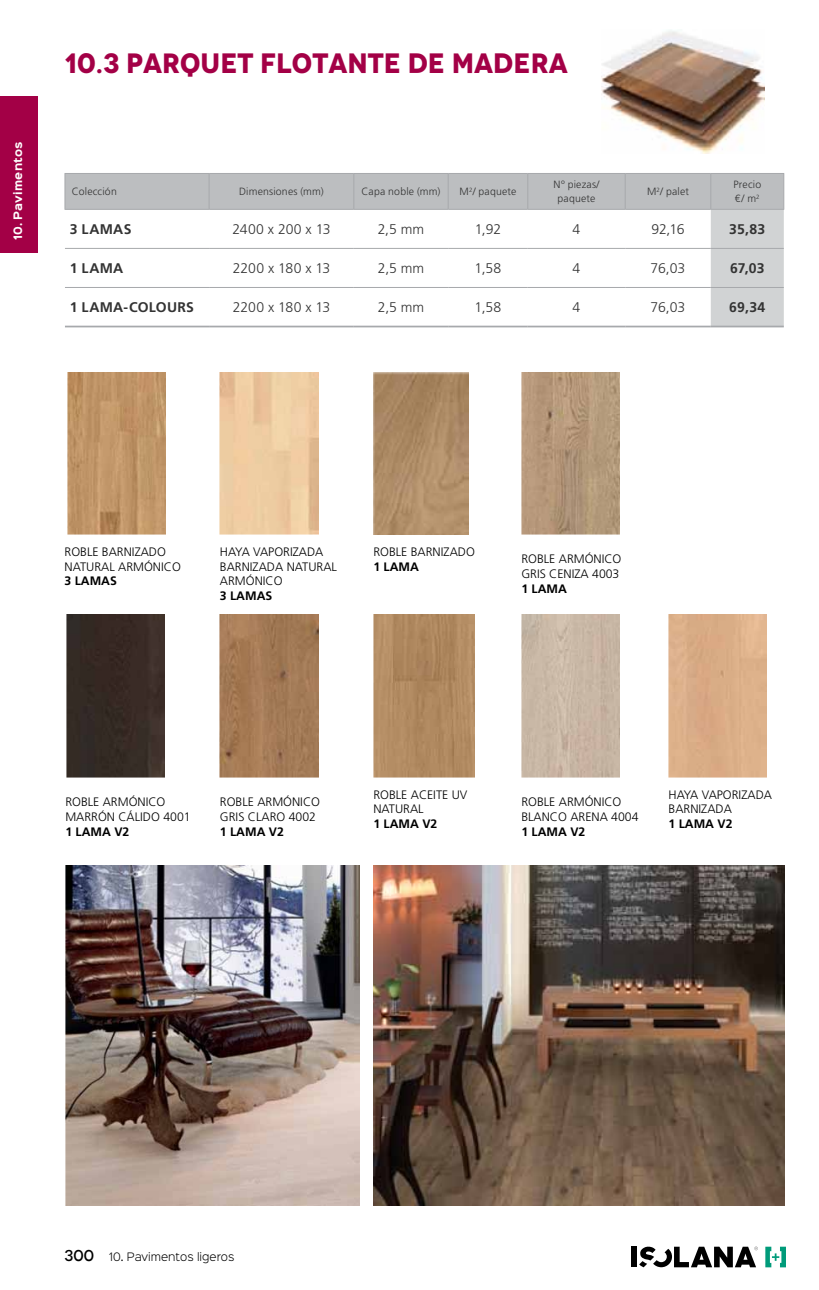
<style>
.page{position:relative;width:819px;height:1290px;background:#fff}
.page>*{position:absolute;margin:0;border:0;box-sizing:border-box;transform-origin:0 0}
.t1{font:700 28px "Novecento";color:#a30046}
.t2{font:300 14px "Frutiger";letter-spacing:-.005em;color:#333}
.t3{font:700 14px "Frutiger";letter-spacing:.02em;color:#333}
.t4{font:300 12.25px/14.7px "Frutiger";color:#000}
.t5{font:700 12.25px "Frutiger";color:#000}
.t6{font:300 10.5px/14px "Frutiger";letter-spacing:.02em;color:#333;text-align:center}
.t7{font:300 10.5px "Sinkin Sans 300";color:#000}
.t8{font:700 10.5px "Sinkin Sans 700";letter-spacing:.02em;color:#fff}
.s1{font-family:"Novecento";font-weight:500;font-size:15.75px}
</style>
<div class="page">
<div style="left:630px;top:1246px;width:6px;height:21px;background:#000"></div>
<svg style="left:639px;top:1246px;width:118px;height:21px"></svg>
<svg style="left:765px;top:1246px;width:21px;height:21px"></svg>
<div style="left:0;top:96px;width:37px;height:157px;background:#a30046"></div>
<img style="left:373px;top:615px;width:101px;height:162px">
<img style="left:521px;top:615px;width:99px;height:162px">
<img style="left:601px;top:30px;width:163px;height:124px">
<img style="left:668px;top:615px;width:98px;height:162px">
<img style="left:521px;top:372px;width:99px;height:163px">
<img style="left:66px;top:865px;width:293px;height:340px">
<img style="left:373px;top:865px;width:411px;height:340px">
<img style="left:220px;top:372px;width:98px;height:163px">
<img style="left:220px;top:615px;width:98px;height:162px">
<img style="left:67px;top:372px;width:99px;height:163px">
<img style="left:66px;top:615px;width:99px;height:162px">
<img style="left:373px;top:372px;width:95px;height:163px">
<svg style="left:65px;top:174px;width:718px;height:152px"></svg>
<hr style="left:64px;top:174px;width:1px;height:35px;background:#a7a9ac">
<hr style="left:209px;top:174px;width:1px;height:35px;background:#a7a9ac">
<hr style="left:64px;top:173px;width:145px;height:1px;background:#a7a9ac">
<hr style="left:209px;top:173px;width:145px;height:1px;background:#a7a9ac">
<hr style="left:354px;top:173px;width:94px;height:1px;background:#a7a9ac">
<hr style="left:353px;top:174px;width:1px;height:35px;background:#a7a9ac">
<hr style="left:447px;top:174px;width:1px;height:35px;background:#a7a9ac">
<hr style="left:448px;top:173px;width:79px;height:1px;background:#a7a9ac">
<hr style="left:527px;top:174px;width:1px;height:35px;background:#a7a9ac">
<hr style="left:527px;top:173px;width:98px;height:1px;background:#a7a9ac">
<hr style="left:624px;top:174px;width:1px;height:35px;background:#a7a9ac">
<hr style="left:625px;top:173px;width:85px;height:1px;background:#a7a9ac">
<hr style="left:710px;top:174px;width:1px;height:35px;background:#a7a9ac">
<hr style="left:710px;top:173px;width:74px;height:1px;background:#a7a9ac">
<hr style="left:783px;top:174px;width:1px;height:35px;background:#a7a9ac">
<hr style="left:65px;top:326px;width:144px;height:1px;background:#a7a9ac">
<hr style="left:209px;top:326px;width:145px;height:1px;background:#a7a9ac">
<hr style="left:448px;top:326px;width:79px;height:1px;background:#a7a9ac">
<hr style="left:354px;top:326px;width:94px;height:1px;background:#a7a9ac">
<hr style="left:527px;top:326px;width:98px;height:1px;background:#a7a9ac">
<hr style="left:625px;top:326px;width:85px;height:1px;background:#a7a9ac">
<hr style="left:710px;top:326px;width:73px;height:1px;background:#a7a9ac">
<hr style="left:64px;top:209px;width:145px;height:1px;background:#a7a9ac">
<hr style="left:209px;top:209px;width:145px;height:1px;background:#a7a9ac">
<hr style="left:354px;top:209px;width:94px;height:1px;background:#a7a9ac">
<hr style="left:448px;top:209px;width:79px;height:1px;background:#a7a9ac">
<hr style="left:527px;top:209px;width:98px;height:1px;background:#a7a9ac">
<hr style="left:625px;top:209px;width:85px;height:1px;background:#a7a9ac">
<hr style="left:710px;top:209px;width:74px;height:1px;background:#a7a9ac">
<hr style="left:65px;top:248px;width:144px;height:1px;background:#a7a9ac">
<hr style="left:209px;top:248px;width:145px;height:1px;background:#a7a9ac">
<hr style="left:354px;top:248px;width:94px;height:1px;background:#a7a9ac">
<hr style="left:448px;top:248px;width:79px;height:1px;background:#a7a9ac">
<hr style="left:527px;top:248px;width:98px;height:1px;background:#a7a9ac">
<hr style="left:625px;top:248px;width:85px;height:1px;background:#a7a9ac">
<hr style="left:710px;top:248px;width:73px;height:1px;background:#a7a9ac">
<hr style="left:65px;top:287px;width:144px;height:1px;background:#a7a9ac">
<hr style="left:209px;top:287px;width:145px;height:1px;background:#a7a9ac">
<hr style="left:354px;top:287px;width:94px;height:1px;background:#a7a9ac">
<hr style="left:448px;top:287px;width:79px;height:1px;background:#a7a9ac">
<hr style="left:527px;top:287px;width:98px;height:1px;background:#a7a9ac">
<hr style="left:625px;top:287px;width:85px;height:1px;background:#a7a9ac">
<hr style="left:710px;top:287px;width:73px;height:1px;background:#a7a9ac">
<p class="t8" style="left:12px;top:240px;width:101px;rotate:-90deg">10. Pavimentos</p>
<h1 class="t1" style="left:64px;top:46px;width:504px">10.3 PARQUET FLOTANTE DE MADERA</h1>
<p class="t6" style="left:72px;top:185px;width:46px">Colección</p>
<p class="t6" style="left:239px;top:185px;width:86px">Dimensiones (mm)</p>
<p class="t6" style="left:361px;top:185px;width:80px">Capa noble (mm)</p>
<p class="t6" style="left:459px;top:185px;width:58px">M<sup>2</sup>/ paquete</p>
<p class="t6" style="left:553px;top:178px;width:48px">Nº piezas/ paquete</p>
<p class="t6" style="left:647px;top:185px;width:43px">M<sup>2</sup>/ palet</p>
<p class="t6" style="left:733px;top:178px;width:29px;text-align:left">Precio €/ m<sup>2</sup></p>
<p class="t3" style="left:70px;top:221px;width:63px">3 LAMAS</p>
<p class="t2" style="left:232px;top:221px;width:100px">2400 x 200 x 13</p>
<p class="t2" style="left:378px;top:221px;width:48px">2,5 mm</p>
<p class="t2" style="left:475px;top:221px;width:28px">1,92</p>
<p class="t2" style="left:572px;top:221px;width:9px">4</p>
<p class="t2" style="left:651px;top:221px;width:35px">92,16</p>
<p class="t3" style="left:729px;top:221px;width:38px">35,83</p>
<p class="t3" style="left:70px;top:260px;width:55px">1 LAMA</p>
<p class="t2" style="left:233px;top:260px;width:99px">2200 x 180 x 13</p>
<p class="t2" style="left:378px;top:260px;width:48px">2,5 mm</p>
<p class="t2" style="left:474px;top:260px;width:28px">1,58</p>
<p class="t2" style="left:572px;top:260px;width:9px">4</p>
<p class="t2" style="left:650px;top:260px;width:36px">76,03</p>
<p class="t3" style="left:730px;top:260px;width:36px">67,03</p>
<p class="t3" style="left:70px;top:299px;width:126px">1 LAMA-COLOURS</p>
<p class="t2" style="left:233px;top:299px;width:99px">2200 x 180 x 13</p>
<p class="t2" style="left:378px;top:299px;width:48px">2,5 mm</p>
<p class="t2" style="left:474px;top:299px;width:28px">1,58</p>
<p class="t2" style="left:572px;top:299px;width:9px">4</p>
<p class="t2" style="left:650px;top:299px;width:36px">76,03</p>
<p class="t3" style="left:729px;top:299px;width:38px">69,34</p>
<p class="t4" style="left:64px;top:544px;width:118px">ROBLE BARNIZADO<br>NATURAL ARMÓNICO</p>
<p class="t5" style="left:64px;top:574px;width:54px">3 LAMAS</p>
<p class="t4" style="left:220px;top:544px;width:118px">HAYA VAPORIZADA<br>BARNIZADA NATURAL<br>ARMÓNICO</p>
<p class="t5" style="left:220px;top:588px;width:54px">3 LAMAS</p>
<p class="t4" style="left:373px;top:544px;width:103px">ROBLE BARNIZADO</p>
<p class="t5" style="left:373px;top:559px;width:47px">1 LAMA</p>
<p class="t4" style="left:521px;top:552px;width:102px">ROBLE ARMÓNICO<br>GRIS CENIZA 4003</p>
<p class="t5" style="left:521px;top:581px;width:47px">1 LAMA</p>
<p class="t4" style="left:65px;top:795px;width:127px">ROBLE ARMÓNICO<br>MARRÓN CÁLIDO 4001</p>
<p class="t5" style="left:65px;top:824px;width:65px">1 LAMA V2</p>
<p class="t4" style="left:220px;top:795px;width:102px">ROBLE ARMÓNICO<br>GRIS CLARO 4002</p>
<p class="t5" style="left:220px;top:824px;width:65px">1 LAMA V2</p>
<p class="t4" style="left:373px;top:787px;width:95px">ROBLE ACEITE UV<br>NATURAL</p>
<p class="t5" style="left:373px;top:817px;width:65px">1 LAMA V2</p>
<p class="t4" style="left:521px;top:795px;width:119px">ROBLE ARMÓNICO<br>BLANCO ARENA 4004</p>
<p class="t5" style="left:521px;top:824px;width:65px">1 LAMA V2</p>
<p class="t4" style="left:668px;top:787px;width:105px">HAYA VAPORIZADA<br>BARNIZADA</p>
<p class="t5" style="left:668px;top:817px;width:65px">1 LAMA V2</p>
<p class="t7" style="left:64px;top:1248px;width:171px"><span class="s1">300</span> 10. Pavimentos ligeros</p>
</div>
